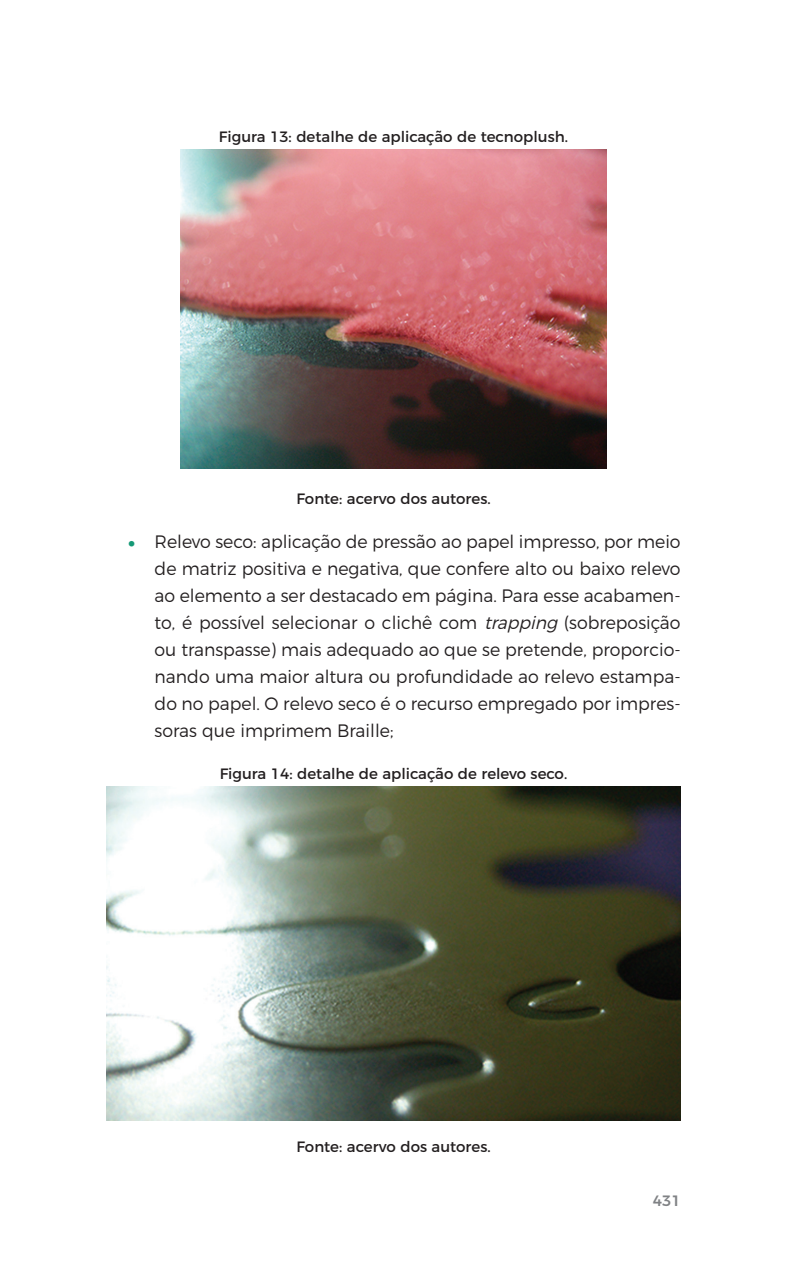
<style>
.page{position:relative;width:787px;height:1263px;background:#fff}
.page>*{position:absolute;margin:0;border:0;box-sizing:border-box;transform-origin:0 0}
.t1{font:300 18px/27px "Montserrat";color:#231f20;text-align:justify;scale:.96 1}
.t2{font:15px "Montserrat";color:#231f20}
.t3{font:500 15px "Montserrat";color:#808285}
.s1{font-family:"Sofia Pro";font-weight:700;color:#159976}
.s2{font-style:italic}
</style>
<div class="page">
<img style="left:181px;top:150px;width:425px;height:319px">
<img style="left:106px;top:787px;width:574px;height:333px">
<p class="t2" style="left:219px;top:125px;width:351px">Figura 13: detalhe de aplicação de tecnoplush.</p>
<p class="t2" style="left:296px;top:487px;width:196px">Fonte: acervo dos autores.</p>
<p class="t1" style="left:155px;top:527px;width:549px;text-indent:-27px"><span class="s1">•</span> Relevo seco: aplicação de pressão ao papel impresso, por meio de matriz positiva e negativa, que confere alto ou baixo relevo ao elemento a ser destacado em página. Para esse acabamen&shy;to, é possível selecionar o clichê com <span class="s2">trapping</span> (sobreposição ou transpasse) mais adequado ao que se pretende, proporcio&shy;nando uma maior altura ou profundidade ao relevo estampa&shy;do no papel. O relevo seco é o recurso empregado por impres&shy;soras que imprimem Braille;</p>
<p class="t2" style="left:220px;top:762px;width:349px">Figura 14: detalhe de aplicação de relevo seco.</p>
<p class="t2" style="left:296px;top:1135px;width:196px">Fonte: acervo dos autores.</p>
<p class="t3" style="left:653px;top:1189px;width:29px">431</p>
</div>
